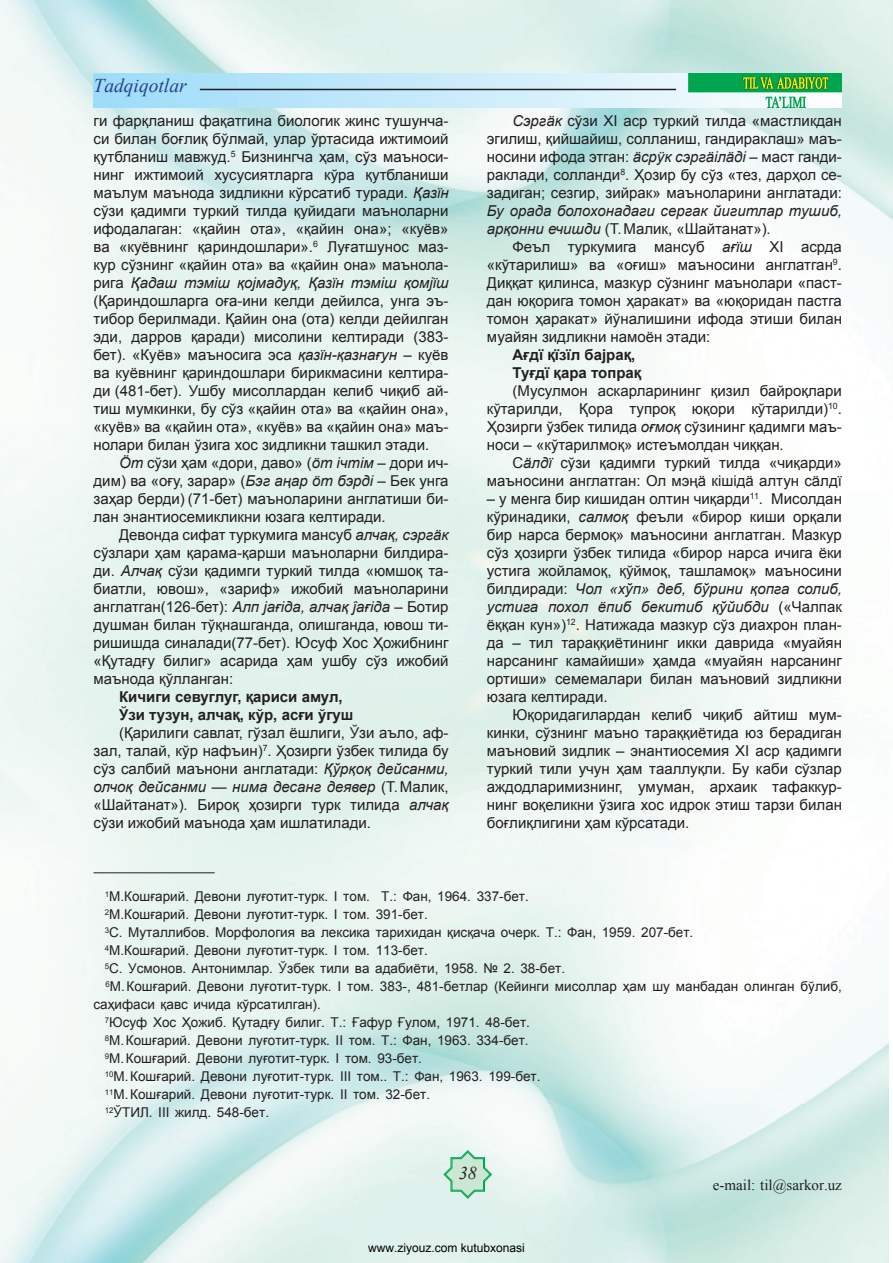
<style>
.page{position:relative;width:893px;height:1263px;background:#fff}
.page>*{position:absolute;margin:0;border:0;box-sizing:border-box;transform-origin:0 0}
.t1{font:italic 19.5px "Times New Roman";color:#253f8e}
.t2{font:italic 18px "Times New Roman";color:#231f20}
.t3{font:15px/18px "Arial";color:#231f20;text-align:justify}
.t4{font:700 15px/18px "Arial";color:#231f20}
.t5{font:italic 15px/18px "Arial";color:#231f20}
.t6{font:15px "Times New Roman";color:#231f20}
.t7{font:13.5px "Arial";color:#231f20}
.t8{font:12px "Arial";color:#000}
.s1{font-style:italic}
.s2{font-style:normal}
</style>
<div class="page">
<img style="left:889px;top:0;width:4px;height:319px">
<div style="left:94px;top:73px;width:595px;height:34px;background:linear-gradient(to right,#9ddbf8,#e9f7fc)"></div>
<img style="left:689px;top:73px;width:153px;height:35px">
<svg style="left:443px;top:1150px;width:49px;height:49px;background:#bde3ce"></svg>
<hr style="left:200px;top:89px;width:476px;height:1px;background:#231f20">
<hr style="left:94px;top:872px;width:121px;height:1px;background:#231f20">
<h1 class="t1" style="left:94px;top:72px;width:95px">Tadqiqotlar</h1>
<p class="t3" style="left:94px;top:112px;width:357px">ги фарқланиш фақатгина биологик жинс тушунча&shy;си билан боғлиқ бўлмай, улар ўртасида ижтимоий қутбланиш мавжуд.<sup>5</sup> Бизнингча ҳам, сўз маъноси&shy;нинг ижтимоий хусусиятларга кўра қутбланиши маълум маънода зидликни кўрсатиб туради. <span class="s1">Қазїн </span>сўзи қадимги туркий тилда қуйидаги маъноларни ифодалаган: «қайин ота», «қайин она»; «куёв» ва «куёвнинг қариндошлари».<sup>6</sup> Луғатшунос маз&shy;кур сўзнинг «қайин ота» ва «қайин она» маънола&shy;рига <span class="s1">Қадаш тэмiш қоjмадуқ, Қазїн тэмiш қомjїш </span>(Қариндошларга оға-ини келди дейилса, унга эъ&shy;тибор берилмади. Қайин она (ота) келди дейилган эди, дарров қаради) мисолини келтиради (383- бет). «Куёв» маъносига эса <span class="s1">қазїн-қазнағун</span> – куёв ва куёвнинг қариндошлари бирикмасини келтира&shy;ди (481-бет). Ушбу мисоллардан келиб чиқиб ай&shy;тиш мумкинки, бу сўз «қайин ота» ва «қайин она», «куёв» ва «қайин ота», «куёв» ва «қайин она» маъ&shy;нолари билан ўзига хос зидликни ташкил этади.</p>
<p class="t3" style="left:94px;top:454px;width:357px;text-indent:26px"><span class="s1">Öт</span> сўзи ҳам «дори, даво» (<span class="s1">öт iчтiм</span> – дори ич&shy;дим) ва «оғу, зарар» (<span class="s1">Бэг аңар öт бэрдi</span> – Бек унга заҳар берди) (71-бет) маъноларини англатиши би&shy;лан энантиосемикликни юзага келтиради.</p>
<p class="t3" style="left:94px;top:526px;width:357px;text-indent:26px">Девонда сифат туркумига мансуб <span class="s1">алчақ, сэргäк </span>сўзлари ҳам қарама-қарши маъноларни билдира&shy;ди. <span class="s1">Алчақ</span> сўзи қадимги туркий тилда «юмшоқ та&shy;биатли, ювош», «зариф» ижобий маъноларини анг латган(126-бет): <span class="s1">Алп jaғiда, алчақ ĵағiда</span> – Ботир душман билан тўқнашганда, олишганда, ювош ти&shy;ришишда синалади(77-бет). Юсуф Хос Ҳожибнинг «Қутадғу билиг» асарида ҳам ушбу сўз ижобий маънода қўлланган:</p>
<p class="t4" style="left:119px;top:688px;width:236px">Кичиги севуглуг, қариси амул,<br>Ўзи тузун, алчақ, кўр, асғи ўгуш</p>
<p class="t3" style="left:94px;top:724px;width:357px;text-indent:26px">(Қарилиги савлат, гўзал ёшлиги, Ўзи аъло, аф&shy;зал, талай, кўр нафъин)<sup>7</sup>. Ҳозирги ўзбек тилида бу сўз салбий маънони англатади: <span class="s1">Қўрқоқ дейсанми, олчоқ дейсанми — нима десанг деявер</span> (Т. Малик, «Шайтанат»)<span class="s1">.</span> Бироқ ҳозирги турк тилида <span class="s1">алчақ </span>сўзи ижобий маънода ҳам ишлатилади.</p>
<p class="t3" style="left:487px;top:112px;width:357px;text-indent:26px"><span class="s1">Сэргäк</span> сўзи XI аср туркий тилда «мастликдан эгилиш, қийшайиш, солланиш, гандираклаш» маъ&shy;носини ифода этган: <span class="s1">äсрÿк сэргäiлäдi</span> – маст ганди&shy;раклади, солланди<sup>8</sup>. Ҳозир бу сўз «тез, дарҳол се&shy;задиган; сезгир, зийрак» маъноларини англатади:</p>
<p class="t5" style="left:487px;top:202px;width:357px">Бу орада болохонадаги сергак йигитлар тушиб, арқонни ечишди <span class="s2">(Т. Малик, «Шайтанат»)</span>.</p>
<p class="t3" style="left:487px;top:238px;width:357px;text-indent:26px">Феъл туркумига мансуб <span class="s1">ағїш</span> XI асрда «кўтарилиш» ва «оғиш» маъносини англатган<sup>9</sup>.<br>Диққат қилинса, мазкур сўзнинг маънолари «паст&shy;дан юқорига томон ҳаракат» ва «юқоридан пастга томон ҳаракат» йўналишини ифода этиши билан муайян зидликни намоён этади:</p>
<p class="t4" style="left:512px;top:346px;width:130px">Ағдї қїзїл баjрақ,<br>Туғдї қара топрақ</p>
<p class="t3" style="left:487px;top:382px;width:357px;text-indent:26px">(Мусулмон аскарларининг қизил байроқлари кўтарилди, Қора тупроқ юқори кўтарилди)<sup>10</sup>.<br>Ҳозирги ўзбек тилида <span class="s1">оғмоқ</span> сўзининг қадимги маъ&shy;носи – «кўтарилмоқ» истеъмолдан чиққан.</p>
<p class="t3" style="left:487px;top:454px;width:357px;text-align:right">С<span class="s1">äлдї</span> сўзи қадимги туркий тилда «чиқарди» маъносини англатган: Ол мэңä кiшiдä алтун сäлдї</p>
<p class="t3" style="left:487px;top:490px;width:357px">– у менга бир кишидан олтин чиқарди<sup>11</sup><span class="s1">.</span> Мисолдан кўринадики, <span class="s1">салмоқ</span> феъли «бирор киши орқали бир нарса бермоқ» маъносини англатган. Мазкур сўз ҳозирги ўзбек тилида «бирор нарса ичига ёки устига жойламоқ, қўймоқ, ташламоқ» маъносини билдиради: <span class="s1">Чол «хўп» деб, бўрини қопга солиб, устига похол ёпиб бекитиб қўйибди</span> («Чалпак ёққан кун»)<sup>12</sup>. Натижада мазкур сўз диахрон план&shy;да – тил тараққиётининг икки даврида «муайян нарсанинг камайиши» ҳамда «муайян нарсанинг ортиши» семемалари билан маъновий зидликни юзага келтиради.</p>
<p class="t3" style="left:487px;top:706px;width:357px;text-indent:26px">Юқоридагилардан келиб чиқиб айтиш мум&shy;кинки, сўзнинг маъно тараққиётида юз берадиган маъновий зидлик – энантиосемия XI аср қадимги туркий тили учун ҳам тааллуқли. Бу каби сўзлар аждодларимизнинг, умуман, архаик тафаккур&shy;нинг воқеликни ўзига хос идрок этиш тарзи билан боғлиқлигини ҳам кўрсатади.</p>
<p class="t7" style="left:105px;top:887px;width:426px"><sup>1</sup>М.Кошғарий. Девони луғотит-турк. I том. Т.: Фан, 1964. 337-бет.</p>
<p class="t7" style="left:105px;top:905px;width:325px"><sup>2</sup>М.Кошғарий. Девони луғотит-турк. I том. 391-бет.</p>
<p class="t7" style="left:105px;top:923px;width:590px"><sup>3</sup>С. Муталлибов. Морфология ва лексика тарихидан қисқача очерк. Т.: Фан, 1959. 207-бет.</p>
<p class="t7" style="left:105px;top:941px;width:325px"><sup>4</sup>М.Кошғарий. Девони луғотит-турк. I том. 113-бет.</p>
<p class="t7" style="left:105px;top:959px;width:462px"><sup>5</sup>С. Усмонов. Антонимлар. Ўзбек тили ва адабиёти, 1958. № 2. 38-бет.</p>
<p class="t7" style="left:106px;top:977px;width:738px"><sup>6</sup>М. Кошғарий. Девони луғотит-турк. I том. 383-, 481-бетлар (Кейинги мисоллар ҳам шу манбадан олинган бўлиб,</p>
<p class="t7" style="left:94px;top:995px;width:229px">саҳифаси қавс ичида кўрсатилган).</p>
<p class="t7" style="left:105px;top:1013px;width:427px"><sup>7</sup>Юсуф Хос Ҳожиб. Қутадғу билиг. Т.: Ғафур Ғулом, 1971. 48-бет.</p>
<p class="t7" style="left:105px;top:1031px;width:425px"><sup>8</sup>М. Кошғарий. Девони луғотит-турк. II том. Т.: Фан, 1963. 334-бет.</p>
<p class="t7" style="left:105px;top:1049px;width:319px"><sup>9</sup>М. Кошғарий. Девони луғотит-турк. I том. 93-бет.</p>
<p class="t7" style="left:105px;top:1067px;width:437px"><sup>10</sup>М. Кошғарий. Девони луғотит-турк. III том.. Т.: Фан, 1963. 199-бет.</p>
<p class="t7" style="left:105px;top:1085px;width:327px"><sup>11</sup>М. Кошғарий. Девони луғотит-турк. II том. 32-бет.</p>
<p class="t7" style="left:105px;top:1103px;width:166px"><sup>12</sup>ЎТИЛ. III жилд. 548-бет.</p>
<p class="t2" style="left:459px;top:1160px;width:19px">38</p>
<p class="t8" style="left:368px;top:1240px;width:158px">www.ziyouz.com kutubxonasi</p>
<p class="t6" style="left:713px;top:1175px;width:131px">e-mail: til@sarkor.uz</p>
</div>
